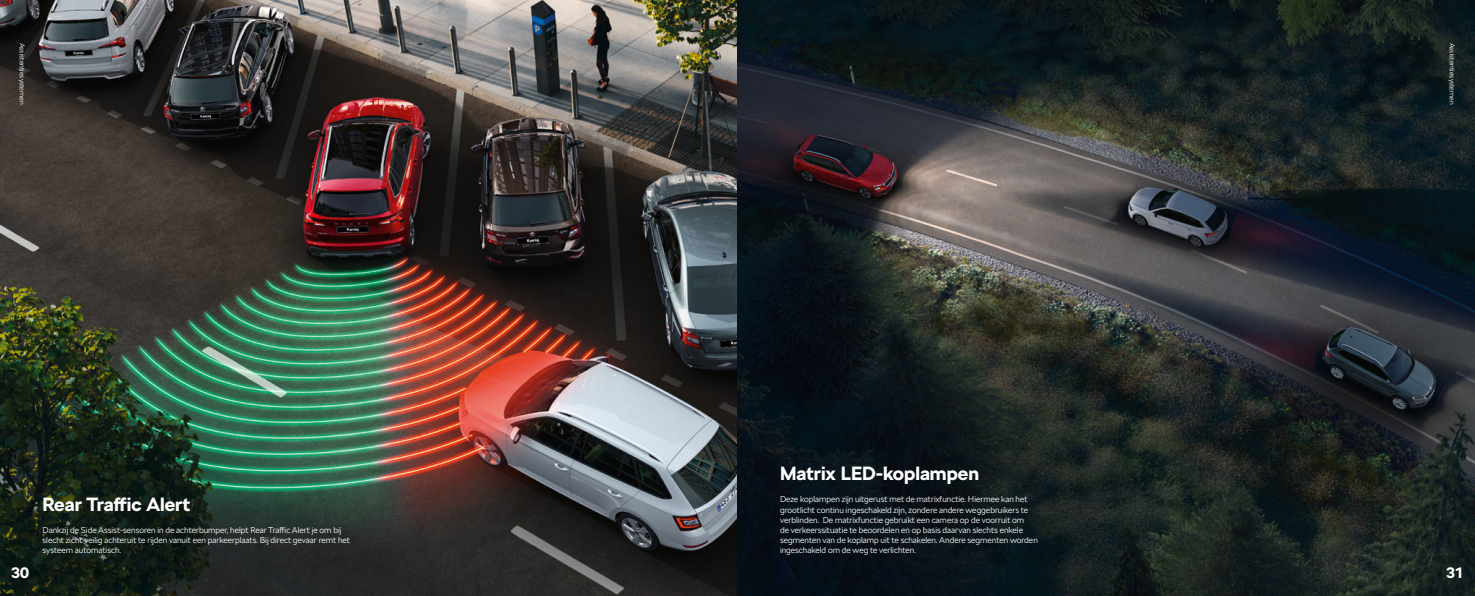
<style>
.page{position:relative;width:1475px;height:596px;background:#fff}
.page>*{position:absolute;margin:0;border:0;box-sizing:border-box;transform-origin:0 0}
.t1{font:700 19px "SKODA Next";color:#fff}
.t2{font:700 15px "SKODA Next";color:#fff}
.t3{font:300 8.5px/10.2px "SKODA Next";color:#fff}
.t4{font:300 7px "SKODA Next";color:#fff}
</style>
<div class="page">
<img style="left:0;top:0;width:1474px;height:595px">
<p class="t4" style="left:27px;top:43px;width:63px;rotate:90deg">Assistentiesystemen</p>
<h2 class="t2" style="left:11px;top:562px;width:19px">30</h2>
<h1 class="t1" style="left:43px;top:491px;width:149px">Rear Traffic Alert</h1>
<p class="t3" style="left:43px;top:524px;width:309px">Dankzij de Side Assist-sensoren in de achterbumper, helpt Rear Traffic Alert je om bij slecht zicht veilig achteruit te rijden vanuit een parkeerplaats. Bij direct gevaar remt het systeem automatisch.</p>
<h1 class="t1" style="left:780px;top:460px;width:201px">Matrix LED-koplampen</h1>
<p class="t3" style="left:780px;top:494px;width:259px">Deze koplampen zijn uitgerust met de matrixfunctie. Hiermee kan het grootlicht continu ingeschakeld zijn, zondere andere weggebruikers te verblinden. De matrixfunctie gebruikt een camera op de voorruit om<br>de verkeerssituatie te beoordelen en op basis daarvan slechts enkele segmenten van de koplamp uit te schakelen. Andere segmenten worden ingeschakeld om de weg te verlichten.</p>
<p class="t4" style="left:1456px;top:43px;width:63px;rotate:90deg">Assistentiesystemen</p>
<h2 class="t2" style="left:1445px;top:562px;width:19px">31</h2>
</div>
